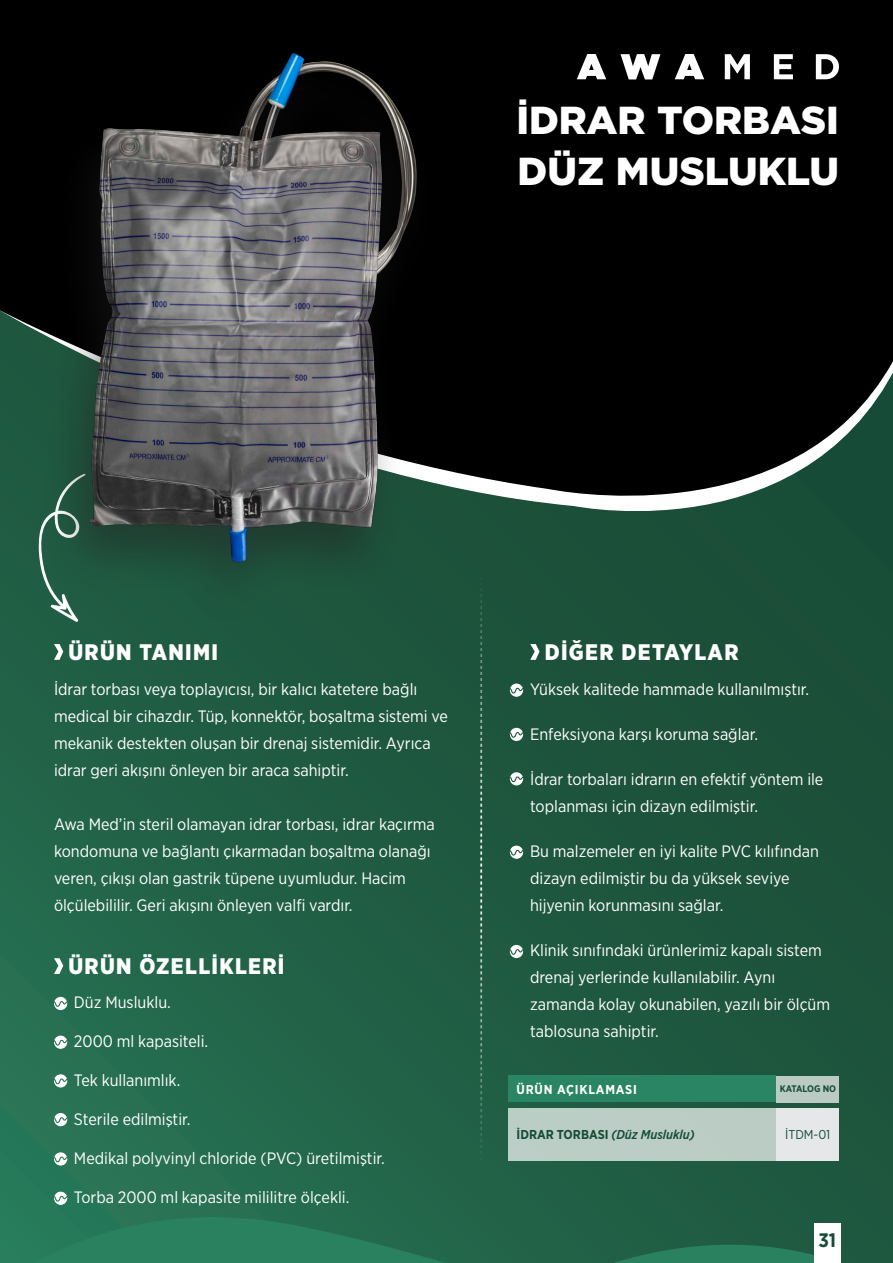
<style>
.page{position:relative;width:893px;height:1263px;background:#fff}
.page>*{position:absolute;margin:0;border:0;box-sizing:border-box;transform-origin:0 0}
.t1{font:900 39px/51.3px "Gotham";color:#fff}
.t2{font:900 22.5px "Gotham Narrow";letter-spacing:.06em;color:#fff}
.t3{font:700 19.5px "Gotham Narrow";color:#164c37}
.t4{font:16.5px/27px "Gotham Narrow";color:#fff}
.t5{font:italic 500 12.9px "Gotham Narrow";color:#164c37}
.t6{font:700 12.9px "Gotham Narrow";letter-spacing:.06em;color:#fff}
.t7{font:12.9px "Gotham Narrow";color:#164c37}
.t8{font:700 9.6px "Gotham Narrow";letter-spacing:-.02em;color:#164c37}
.s1{font-weight:700;font-style:normal}
</style>
<div class="page">
<div style="left:0;top:290px;width:893px;height:973px;background:linear-gradient(to right,#246a4d,#1c4e38)"></div>
<svg style="left:555px;top:1237px;width:334px;height:26px"></svg>
<svg style="left:0;top:497px;width:893px;height:62px;fill:#1b4f38"></svg>
<img style="left:0;top:0;width:893px;height:497px">
<svg style="left:577px;top:54px;width:29px;height:25px"></svg>
<svg style="left:621px;top:54px;width:39px;height:25px"></svg>
<svg style="left:675px;top:54px;width:29px;height:25px"></svg>
<svg style="left:725px;top:54px;width:25px;height:25px"></svg>
<svg style="left:774px;top:54px;width:19px;height:25px"></svg>
<svg style="left:816px;top:54px;width:23px;height:25px"></svg>
<svg style="left:38px;top:473px;width:6px;height:149px"></svg>
<svg style="left:54px;top:644px;width:9px;height:16px"></svg>
<svg style="left:510px;top:728px;width:13px;height:13px"></svg>
<svg style="left:510px;top:772px;width:13px;height:13px"></svg>
<svg style="left:510px;top:846px;width:13px;height:13px"></svg>
<svg style="left:510px;top:945px;width:13px;height:13px"></svg>
<svg style="left:510px;top:683px;width:13px;height:14px"></svg>
<svg style="left:530px;top:644px;width:10px;height:16px"></svg>
<svg style="left:54px;top:1035px;width:13px;height:14px"></svg>
<svg style="left:54px;top:1074px;width:13px;height:13px"></svg>
<svg style="left:54px;top:1113px;width:13px;height:13px"></svg>
<svg style="left:54px;top:1152px;width:13px;height:13px"></svg>
<svg style="left:0;top:1192px;width:515px;height:71px"></svg>
<svg style="left:54px;top:997px;width:13px;height:13px"></svg>
<svg style="left:54px;top:958px;width:9px;height:16px"></svg>
<svg style="left:481px;top:578px;width:1px;height:592px"></svg>
<div style="left:44px;top:47px;width:398px;height:578px;background:#231f20;opacity:.46"></div>
<img style="left:68px;top:43px;width:389px;height:541px">
<div style="left:508px;top:1108px;width:268px;height:52px;background:#bbcdc5"></div>
<div style="left:508px;top:1076px;width:268px;height:26px;background:#2a8565"></div>
<div style="left:776px;top:1108px;width:63px;height:52px;background:#e6e7e9"></div>
<div style="left:776px;top:1076px;width:63px;height:26px;background:#bbcbc4"></div>
<div style="left:814px;top:1224px;width:26px;height:39px;background:#fff"></div>
<h1 class="t1" style="left:516px;top:94px;width:324px">İDRAR TORBASI<br>DÜZ MUSLUKLU</h1>
<h2 class="t2" style="left:68px;top:637px;width:151px">ÜRÜN TANIMI</h2>
<p class="t4" style="left:54px;top:675px;width:395px">İdrar torbası veya toplayıcısı, bir kalıcı katetere bağlı medical bir cihazdır. Tüp, konnektör, boşaltma sistemi ve mekanik destekten oluşan bir drenaj sistemidir. Ayrıca idrar geri akışını önleyen bir araca sahiptir.</p>
<p class="t4" style="left:54px;top:810px;width:382px">Awa Med’in steril olamayan idrar torbası, idrar kaçırma kondomuna ve bağlantı çıkarmadan boşaltma olanağı veren, çıkışı olan gastrik tüpene uyumludur. Hacim ölçülebililir. Geri akışını önleyen valfi vardır.</p>
<h2 class="t2" style="left:68px;top:951px;width:217px">ÜRÜN ÖZELLİKLERİ</h2>
<p class="t4" style="left:74px;top:989px;width:98px">Düz Musluklu.</p>
<p class="t4" style="left:74px;top:1028px;width:136px">2000 ml kapasiteli.</p>
<p class="t4" style="left:74px;top:1067px;width:108px">Tek kullanımlık.</p>
<p class="t4" style="left:74px;top:1106px;width:118px">Sterile edilmiştir.</p>
<p class="t4" style="left:74px;top:1145px;width:312px">Medikal polyvinyl chloride (PVC) üretilmiştir.</p>
<p class="t4" style="left:74px;top:1184px;width:277px">Torba 2000 ml kapasite mililitre ölçekli.</p>
<h2 class="t2" style="left:545px;top:637px;width:195px">DİĞER DETAYLAR</h2>
<p class="t4" style="left:530px;top:675px;width:281px">Yüksek kalitede hammade kullanılmıştır.</p>
<p class="t4" style="left:530px;top:720px;width:230px">Enfeksiyona karşı koruma sağlar.</p>
<p class="t4" style="left:530px;top:765px;width:295px">İdrar torbaları idrarın en efektif yöntem ile toplanması için dizayn edilmiştir.</p>
<p class="t4" style="left:530px;top:837px;width:290px">Bu malzemeler en iyi kalite PVC kılıfından dizayn edilmiştir bu da yüksek seviye hijyenin korunmasını sağlar.</p>
<p class="t4" style="left:530px;top:936px;width:302px">Klinik sınıfındaki ürünlerimiz kapalı sistem drenaj yerlerinde kullanılabilir. Aynı zamanda kolay okunabilen, yazılı bir ölçüm tablosuna sahiptir.</p>
<p class="t6" style="left:517px;top:1081px;width:122px">ÜRÜN AÇIKLAMASI</p>
<p class="t5" style="left:517px;top:1126px;width:179px"><span class="s1">İDRAR TORBASI</span> (Düz Musluklu)</p>
<p class="t8" style="left:780px;top:1083px;width:58px">KATALOG NO</p>
<p class="t7" style="left:785px;top:1127px;width:47px">İTDM-01</p>
<p class="t3" style="left:818px;top:1227px;width:19px">31</p>
</div>
